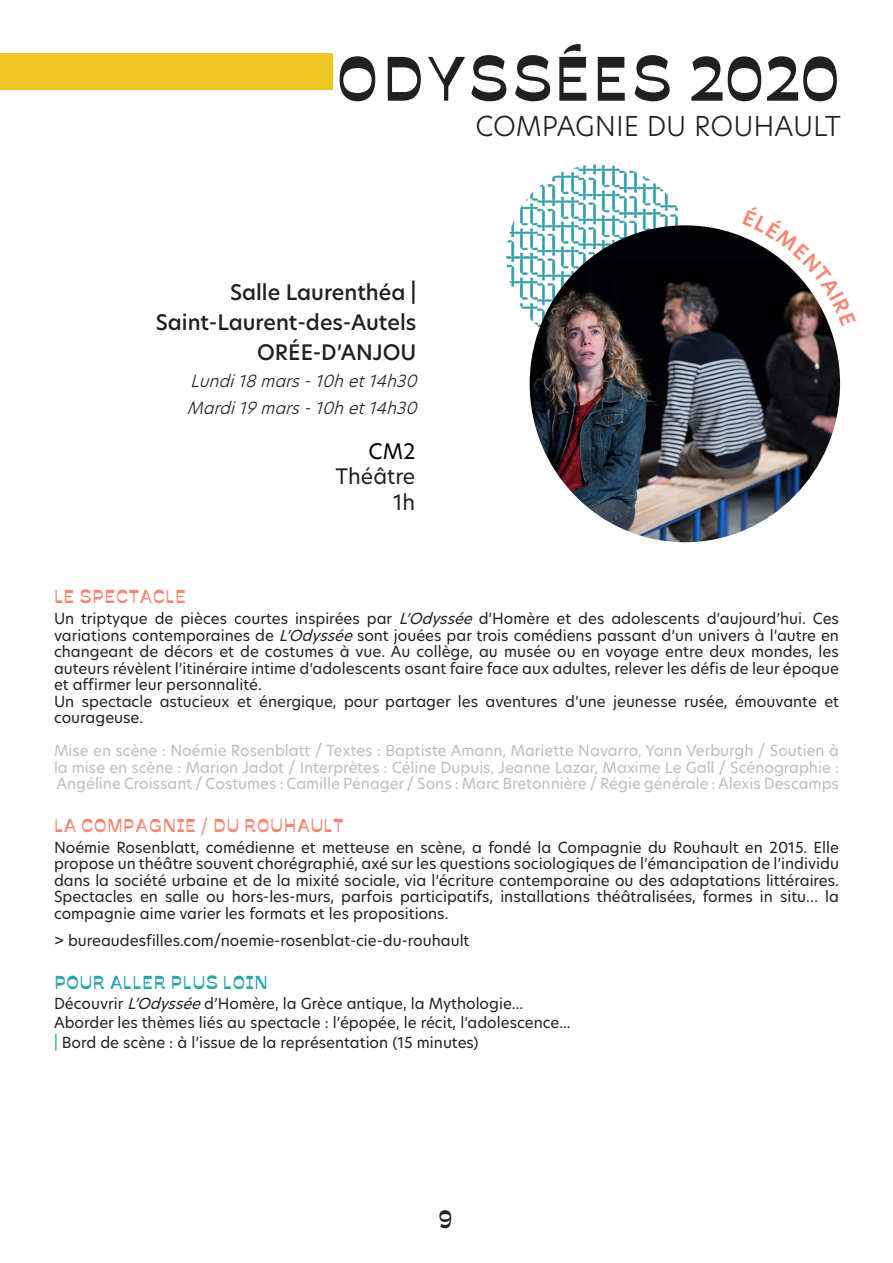
<style>
.page{position:relative;width:893px;height:1263px;background:#fff}
.page>*{position:absolute;margin:0;border:0;box-sizing:border-box;transform-origin:0 0}
.t1{font:60px "Savate";color:#231f20}
.t2{font:300 27px "Hero New";color:#231f20}
.t3{font:24px "Savate";color:#231f20}
.t4{font:500 21px "Hero New";color:#231f20}
.t5{font:21px "Hero New";color:#231f20}
.t6{font:21px "Hero New";color:#000}
.t7{font:18px "Savate";color:#f48875}
.t8{font:18px "Savate";color:#28a4ab}
.t9{font:italic 300 16.5px "Hero New";color:#231f20}
.t10{font:15px/16.5px "Hero New";color:#231f20;text-align:justify}
.t11{font:15px/16.5px "Hero New";color:#b8bec1;text-align:justify}
.s1{font-style:italic}
.s2{color:#28a4ab}
</style>
<div class="page">
<img style="left:506px;top:164px;width:178px;height:145px">
<div style="left:0;top:53px;width:332px;height:36px;background:#eec725"></div>
<svg style="left:566px;top:225px;width:176px;height:36px;fill:#030305"></svg>
<img style="left:530px;top:261px;width:310px;height:281px">
<svg style="left:742px;top:236px;width:98px;height:90px"></svg>
<p class="t1" style="left:336px;top:34px;width:505px">ODYSSÉES 2020</p>
<p class="t2" style="left:476px;top:108px;width:367px">COMPAGNIE DU ROUHAULT</p>
<p class="t4" style="left:230px;top:278px;width:188px">Salle Laurenthéa |</p>
<p class="t4" style="left:156px;top:308px;width:262px">Saint-Laurent-des-Autels</p>
<p class="t4" style="left:257px;top:338px;width:161px">ORÉE-D’ANJOU</p>
<p class="t9" style="left:190px;top:370px;width:233px">Lundi18mars-10het14h30</p>
<p class="t9" style="left:187px;top:397px;width:237px">Mardi19mars-10het14h30</p>
<p class="t6" style="left:369px;top:437px;width:48px">CM2</p>
<p class="t5" style="left:335px;top:462px;width:81px">Théâtre</p>
<p class="t5" style="left:393px;top:488px;width:24px">1h</p>
<p class="t7" style="left:54px;top:583px;width:134px">LE SPECTACLE</p>
<p class="t10" style="left:54px;top:610px;width:786px">Un triptyque de pièces courtes inspirées par <span class="s1">L’Odyssée</span> d’Homère et des adolescents d’aujourd’hui. Ces variations contemporaines de <span class="s1">L’Odyssée</span>sont jouées par trois comédiens passant d’un univers à l’autre en changeant de décors et de costumes à vue. Au collège, au musée ou en voyage entre deux mondes, les auteurs révèlent l’itinéraire intime d’adolescents osant faire face aux adultes, relever les défis de leur époque et affirmer leur personnalité.</p>
<p class="t10" style="left:54px;top:693px;width:786px">Un spectacle astucieux et énergique, pour partager les aventures d’une jeunesse rusée, émouvante et courageuse.</p>
<p class="t11" style="left:54px;top:742px;width:786px">Mise en scène : Noémie Rosenblatt / Textes : Baptiste Amann, Mariette Navarro, Yann Verburgh / Soutien à la mise en scène : Marion Jadot / Interprètes : Céline Dupuis, Jeanne Lazar, Maxime Le Gall / Scénographie :<br>Angéline Croissant / Costumes : Camille Pénager / Sons : Marc Bretonnière / Régie générale : Alexis Descamps</p>
<p class="t7" style="left:54px;top:812px;width:291px">LA COMPAGNIE / DU ROUHAULT</p>
<p class="t10" style="left:54px;top:839px;width:786px">Noémie Rosenblatt, comédienne et metteuse en scène, a fondé la Compagnie du Rouhault en 2015. Elle propose un théâtre souvent chorégraphié, axé sur les questions sociologiques de l’émancipation de l’individu dans la société urbaine et de la mixité sociale, via l’écriture contemporaine ou des adaptations littéraires.<br>Spectacles en salle ou hors-les-murs, parfois participatifs, installations théâtralisées, formes in situ… la compagnie aime varier les formats et les propositions.</p>
<p class="t10" style="left:54px;top:932px;width:417px">&gt; bureaudesfilles.com/noemie-rosenblat-cie-du-rouhault</p>
<p class="t8" style="left:54px;top:969px;width:216px">POUR ALLER PLUS LOIN</p>
<p class="t10" style="left:54px;top:995px;width:471px">Découvrir <span class="s1">L’Odyssée</span>d’Homère, la Grèce antique, la Mythologie...</p>
<p class="t10" style="left:54px;top:1014px;width:518px">Aborder les thèmes liés au spectacle : l’épopée, le récit, l’adolescence...</p>
<p class="t10" style="left:54px;top:1034px;width:426px"><span class="s2">|</span> Bord de scène : à l’issue de la représentation (15 minutes)</p>
<p class="t3" style="left:438px;top:1201px;width:17px">9</p>
</div>
